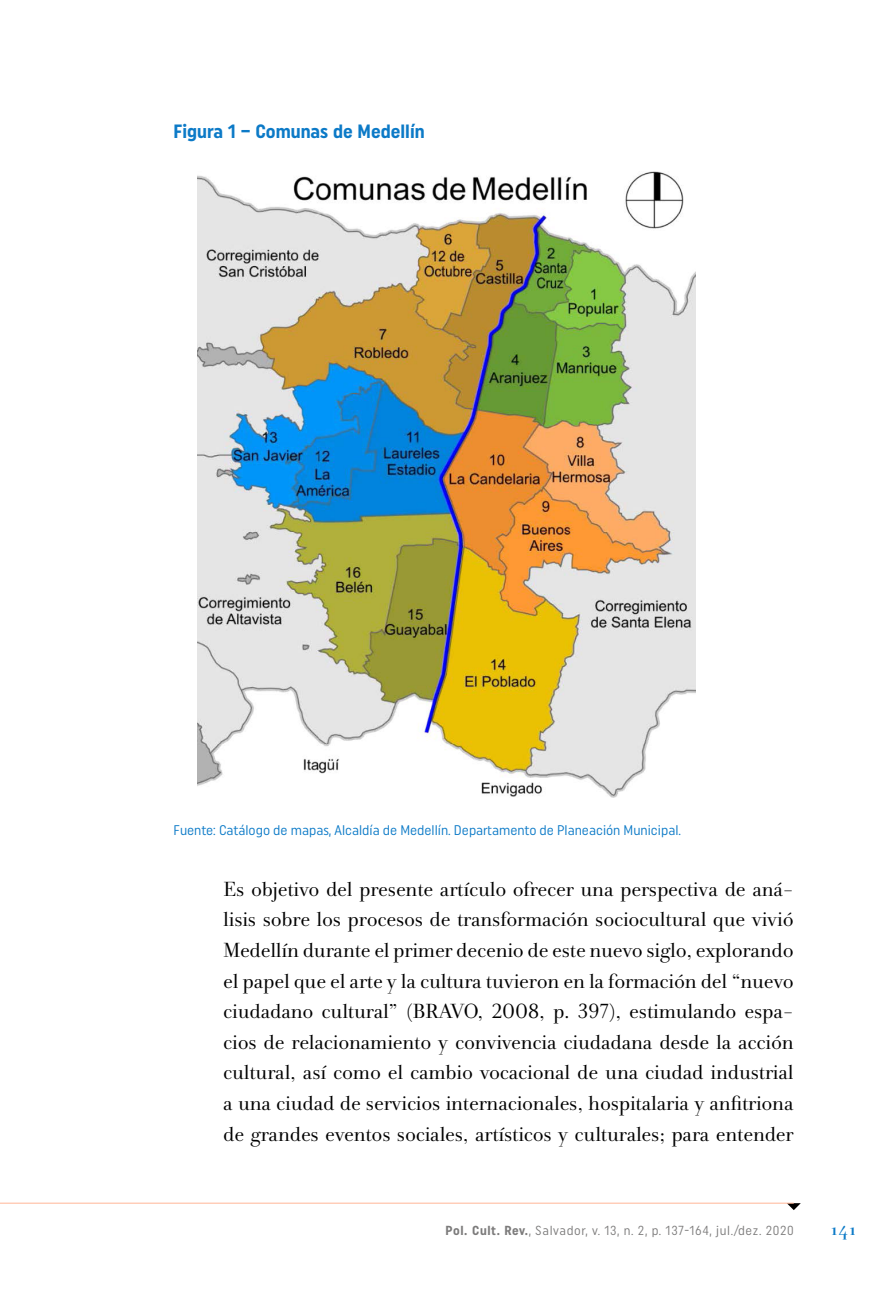
<style>
.page{position:relative;width:893px;height:1290px;background:#fff}
.page>*{position:absolute;margin:0;border:0;box-sizing:border-box;transform-origin:0 0}
.t1{font:21px/30.6px "Andrade Pro";letter-spacing:-.015em;color:#000;text-align:justify}
.t2{font:700 19.25px "Uniform Condensed";color:#0c7ac7}
.t3{font:700 17.5px "Andrade Pro";color:#0c7ac7}
.t4{font:14px "Uniform Condensed";color:#0c7ac7}
.t5{font:13.12px "Uniform Condensed";letter-spacing:.05em;color:#7c7b7b}
.s1{font-weight:700}
</style>
<div class="page">
<svg style="left:787px;top:1203px;width:14px;height:7px"></svg>
<hr style="left:0;top:1203px;width:794px;height:1px;background:#ffb596">
<img style="left:197px;top:171px;width:499px;height:626px">
<p class="t2" style="left:174px;top:120px;width:253px">Figura 1 – Comunas de Medellín</p>
<p class="t4" style="left:174px;top:822px;width:509px">Fuente: Catálogo de mapas, Alcaldía de Medellín. Departamento de Planeación Municipal.</p>
<p class="t1" style="left:223px;top:874px;width:572px">Es objetivo del presente artículo ofrecer una perspectiva de aná&shy;lisis sobre los procesos de transformación sociocultural que vivió Medellín durante el primer decenio de este nuevo siglo, explorando el papel que el arte y la cultura tuvieron en la formación del “nuevo ciudadano cultural” (BRAVO, 2008, p. 397), estimulando espa&shy;cios de relacionamiento y convivencia ciudadana desde la acción cultural, así como el cambio vocacional de una ciudad industrial a una ciudad de servicios internacionales, hospitalaria y anfitriona de grandes eventos sociales, artísticos y culturales; para entender</p>
<p class="t5" style="left:445px;top:1223px;width:350px"><span class="s1">Pol. Cult. Rev.</span>, Salvador, v. 13, n. 2, p. 137-164, jul./dez. 2020</p>
<p class="t3" style="left:829px;top:1218px;width:29px">141</p>
</div>
